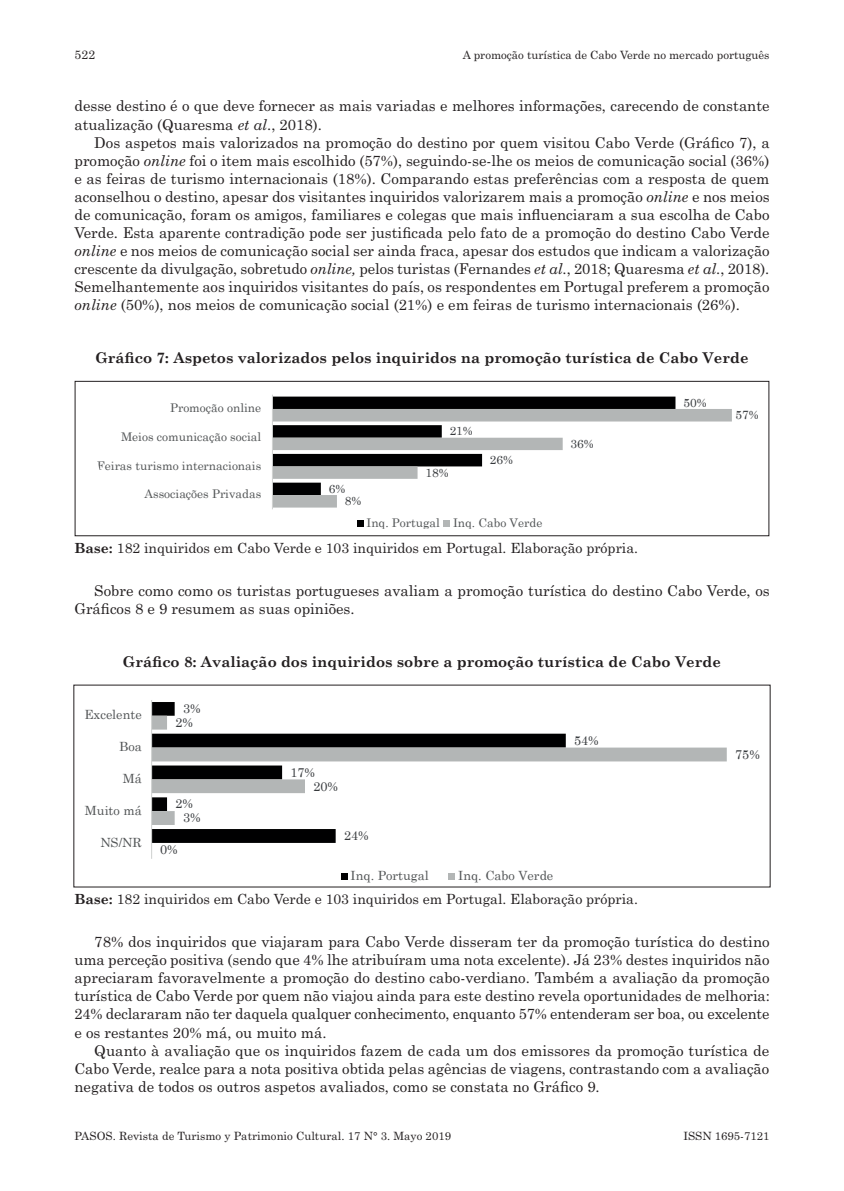
<style>
.page{position:relative;width:844px;height:1191px;background:#fff}
.page>*{position:absolute;margin:0;border:0;box-sizing:border-box;transform-origin:0 0}
.t1{font:14.88px/18px "Century Schoolbook";color:#231f20;text-align:justify}
.t2{font:700 14.88px "Century Schoolbook";color:#231f20}
.t3{font:14px "Century Schoolbook";color:#231f20}
.t4{font:12.78px "Century Schoolbook";color:#515455}
.t5{font:12.78px "Century Schoolbook";color:#36393c}
.t6{font:12.25px "Century Schoolbook";color:#231f20}
.t7{font:11.9px "Century Schoolbook";color:#515455}
.t8{font:11.9px "Century Schoolbook";color:#36393c}
.t9{font:11.38px "Century Schoolbook";color:#231f20}
.s1{font-style:italic}
.s2{font-weight:700}
</style>
<div class="page">
<svg style="left:273px;top:396px;width:402px;height:13px;background:#0c0c0d"></svg>
<svg style="left:273px;top:409px;width:458px;height:98px"></svg>
<hr style="left:272px;top:395px;width:1px;height:114px;background:#cfd1d0">
<div style="left:357px;top:520px;width:6px;height:7px;background:#000001"></div>
<div style="left:443px;top:520px;width:7px;height:7px;background:#b3b6b6"></div>
<div style="left:75px;top:381px;width:693px;height:155px;border:1px solid #231f20"></div>
<svg style="left:152px;top:702px;width:184px;height:141px"></svg>
<svg style="left:152px;top:715px;width:574px;height:110px"></svg>
<hr style="left:151px;top:700px;width:1px;height:159px;background:#cfd1d0">
<div style="left:340px;top:872px;width:7px;height:7px;background:#000001"></div>
<div style="left:448px;top:872px;width:7px;height:7px;background:#b3b6b6"></div>
<p class="t6" style="left:74px;top:47px;width:22px">522</p>
<p class="t9" style="left:463px;top:48px;width:308px">A promoção turística de Cabo Verde no mercado português</p>
<p class="t1" style="left:74px;top:97px;width:696px">desse destino é o que deve fornecer as mais variadas e melhores informações, carecendo de constante atualização (Quaresma <span class="s1">et al</span>., 2018).</p>
<p class="t1" style="left:74px;top:133px;width:696px;text-indent:20px">Dos aspetos mais valorizados na promoção do destino por quem visitou Cabo Verde (Gráfico 7), a promoção <span class="s1">online</span> foi o item mais escolhido (57%), seguindo‑se‑lhe os meios de comunicação social (36%) e as feiras de turismo internacionais (18%). Comparando estas preferências com a resposta de quem aconselhou o destino, apesar dos visitantes inquiridos valorizarem mais a promoção <span class="s1">online</span> e nos meios de comunicação, foram os amigos, familiares e colegas que mais influenciaram a sua escolha de Cabo Verde. Esta aparente contradição pode ser justificada pelo fato de a promoção do destino Cabo Verde <span class="s1">online</span> e nos meios de comunicação social ser ainda fraca, apesar dos estudos que indicam a valorização crescente da divulgação, sobretudo <span class="s1">online,</span> pelos turistas (Fernandes <span class="s1">et al</span>., 2018; Quaresma <span class="s1">et al</span>., 2018).<br>Semelhantemente aos inquiridos visitantes do país, os respondentes em Portugal preferem a promoção <span class="s1">online</span> (50%), nos meios de comunicação social (21%) e em feiras de turismo internacionais (26%).</p>
<p class="t2" style="left:95px;top:346px;width:654px">Gráfico 7: Aspetos valorizados pelos inquiridos na promoção turística de Cabo Verde</p>
<p class="t8" style="left:683px;top:395px;width:25px">50%</p>
<p class="t8" style="left:449px;top:424px;width:25px">21%</p>
<p class="t8" style="left:490px;top:452px;width:25px">26%</p>
<p class="t8" style="left:329px;top:481px;width:18px">6%</p>
<p class="t7" style="left:170px;top:400px;width:93px">Promoção online</p>
<p class="t7" style="left:121px;top:429px;width:142px">Meios comunicação social</p>
<p class="t7" style="left:97px;top:458px;width:166px">Feiras turismo internacionais</p>
<p class="t7" style="left:144px;top:486px;width:118px">Associações Privadas</p>
<p class="t8" style="left:735px;top:407px;width:25px">57%</p>
<p class="t8" style="left:570px;top:436px;width:25px">36%</p>
<p class="t8" style="left:425px;top:465px;width:25px">18%</p>
<p class="t8" style="left:345px;top:493px;width:18px">8%</p>
<p class="t7" style="left:366px;top:515px;width:177px">Inq. Portugal Inq. Cabo Verde</p>
<p class="t3" style="left:74px;top:539px;width:565px"><span class="s2">Base:</span> 182 inquiridos em Cabo Verde e 103 inquiridos em Portugal. Elaboração própria.</p>
<p class="t1" style="left:74px;top:581px;width:696px;text-indent:20px">Sobre como como os turistas portugueses avaliam a promoção turística do destino Cabo Verde, os<br>Gráficos 8 e 9 resumem as suas opiniões.</p>
<p class="t2" style="left:123px;top:650px;width:599px">Gráfico 8: Avaliação dos inquiridos sobre a promoção turística de Cabo Verde</p>
<p class="t5" style="left:183px;top:700px;width:19px">3%</p>
<p class="t5" style="left:574px;top:732px;width:26px">54%</p>
<p class="t5" style="left:290px;top:764px;width:26px">17%</p>
<p class="t5" style="left:175px;top:796px;width:19px">2%</p>
<p class="t5" style="left:344px;top:827px;width:26px">24%</p>
<p class="t4" style="left:84px;top:707px;width:59px">Excelente</p>
<p class="t4" style="left:119px;top:738px;width:24px">Boa</p>
<p class="t4" style="left:123px;top:770px;width:21px">Má</p>
<p class="t4" style="left:85px;top:802px;width:58px">Muito má</p>
<p class="t4" style="left:100px;top:834px;width:43px">NS/NR</p>
<p class="t5" style="left:175px;top:714px;width:19px">2%</p>
<p class="t5" style="left:735px;top:746px;width:26px">75%</p>
<p class="t5" style="left:313px;top:778px;width:26px">20%</p>
<p class="t5" style="left:183px;top:809px;width:19px">3%</p>
<p class="t5" style="left:160px;top:841px;width:19px">0%</p>
<p class="t4" style="left:350px;top:867px;width:80px">Inq. Portugal</p>
<p class="t4" style="left:458px;top:867px;width:96px">Inq. Cabo Verde</p>
<p class="t3" style="left:74px;top:890px;width:564px"><span class="s2">Base:</span> 182 inquiridos em Cabo Verde e 103 inquiridos em Portugal. Elaboração própria.</p>
<p class="t1" style="left:74px;top:932px;width:696px;text-indent:20px">78% dos inquiridos que viajaram para Cabo Verde disseram ter da promoção turística do destino uma perceção positiva (sendo que 4% lhe atribuíram uma nota excelente). Já 23% destes inquiridos não apreciaram favoravelmente a promoção do destino cabo‑verdiano. Também a avaliação da promoção turística de Cabo Verde por quem não viajou ainda para este destino revela oportunidades de melhoria:<br>24% declararam não ter daquela qualquer conhecimento, enquanto 57% entenderam ser boa, ou excelente e os restantes 20% má, ou muito má.</p>
<p class="t1" style="left:74px;top:1040px;width:696px;text-indent:20px">Quanto à avaliação que os inquiridos fazem de cada um dos emissores da promoção turística de Cabo Verde, realce para a nota positiva obtida pelas agências de viagens, contrastando com a avaliação negativa de todos os outros aspetos avaliados, como se constata no Gráfico 9.</p>
<p class="t9" style="left:74px;top:1128px;width:378px">PASOS. Revista de Turismo y Patrimonio Cultural. 17 N° 3. Mayo 2019</p>
<p class="t9" style="left:683px;top:1128px;width:88px">ISSN 1695-7121</p>
</div>
